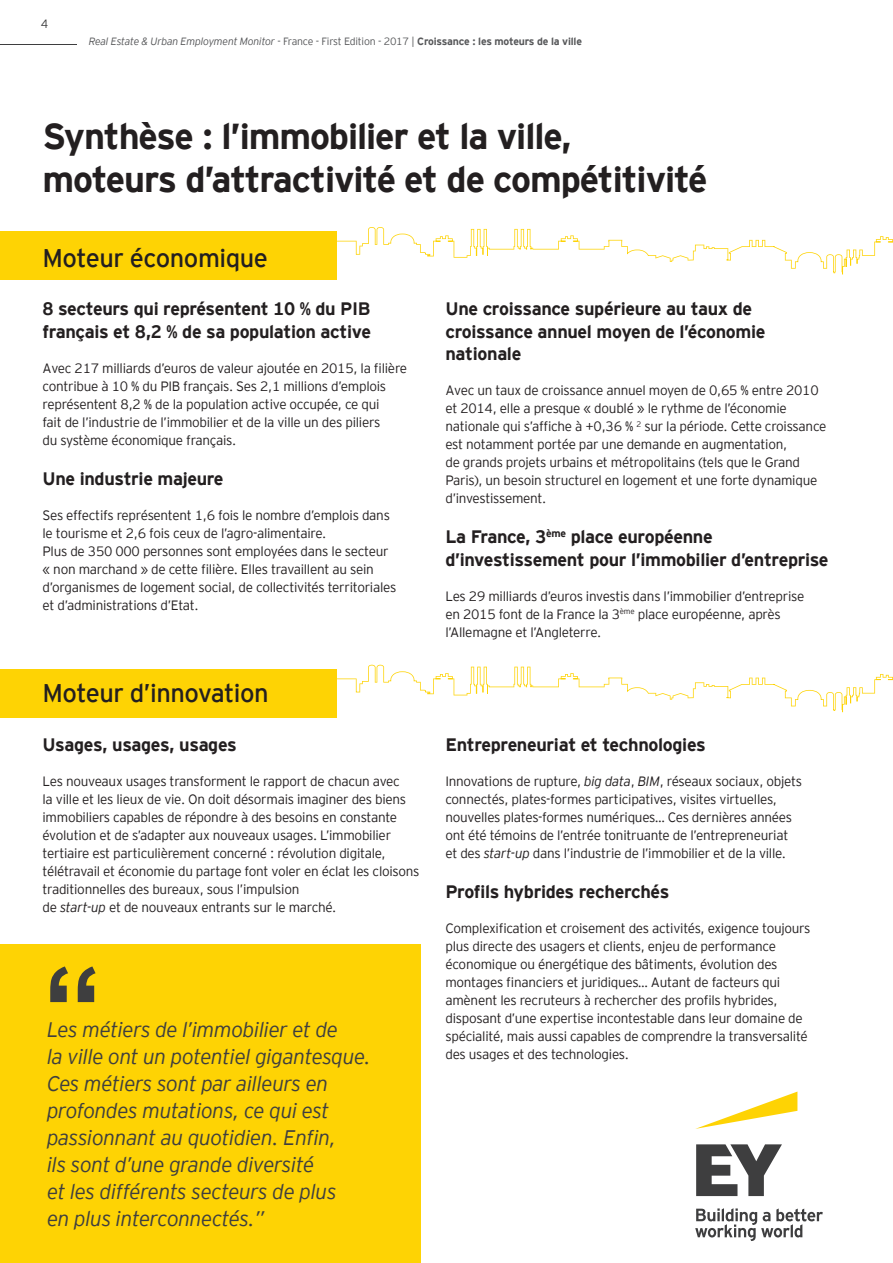
<style>
.page{position:relative;width:893px;height:1263px;background:#fff}
.page>*{position:absolute;margin:0;border:0;box-sizing:border-box;transform-origin:0 0}
.t1{font:700 120px "Arial";color:#3e3e3f}
.t2{font:700 36px/43.5px "EY Interstate";letter-spacing:-.03em;color:#231f20}
.t3{font:25.5px "EY Interstate";letter-spacing:-.02em;color:#231f20}
.t4{font:italic 300 21px/27px "EY Interstate";letter-spacing:-.02em;color:#3e3e3f}
.t5{font:700 18px/22.5px "EY Interstate";letter-spacing:-.02em;color:#231f20}
.t6{font:300 13.5px/18px "EY Interstate";letter-spacing:-.02em;color:#231f20}
.t7{font:300 12px "EY Interstate";color:#3e3e3f}
.t8{font:italic 300 10.5px "EY Interstate";letter-spacing:-.02em;color:#57585a}
.s1{font-style:normal}
.s2{font-weight:700;font-style:normal}
.s3{font-style:italic}
</style>
<div class="page">
<svg style="left:695px;top:1091px;width:102px;height:38px"></svg>
<svg style="left:695px;top:1144px;width:128px;height:97px"></svg>
<div style="left:0;top:231px;width:337px;height:49px;background:#fed304"></div>
<hr style="left:0;top:44px;width:77px;height:1px;background:#3e3e3f">
<svg style="left:337px;top:227px;width:556px;height:47px"></svg>
<div style="left:0;top:944px;width:421px;height:319px;background:#fed304"></div>
<div style="left:0;top:669px;width:337px;height:48px;background:#fed304"></div>
<svg style="left:337px;top:665px;width:556px;height:47px"></svg>
<p class="t7" style="left:41px;top:15px;width:9px">4</p>
<p class="t8" style="left:89px;top:34px;width:495px">Real Estate &amp; Urban Employment Monitor <span class="s1">- France - First Edition - 2017 |</span> <span class="s2">Croissance : les moteurs de la ville</span></p>
<h2 class="t2" style="left:43px;top:112px;width:667px">Synthèse : l’immobilier et la ville, moteurs d’attractivité et de compétitivité</h2>
<h3 class="t3" style="left:43px;top:240px;width:227px">Moteur économique</h3>
<h3 class="t5" style="left:43px;top:297px;width:330px">8 secteurs qui représentent 10 % du PIB français et 8,2 % de sa population active</h3>
<p class="t6" style="left:43px;top:358px;width:366px">Avec 217 milliards d’euros de valeur ajoutée en 2015, la filière contribue à 10 % du PIB français. Ses 2,1 millions d’emplois représentent 8,2 % de la population active occupée, ce qui<br>fait de l’industrie de l’immobilier et de la ville un des piliers<br>du système économique français.</p>
<h3 class="t5" style="left:43px;top:466px;width:183px">Une industrie majeure</h3>
<p class="t6" style="left:43px;top:505px;width:355px">Ses effectifs représentent 1,6 fois le nombre d’emplois dans le tourisme et 2,6 fois ceux de l’agro-alimentaire.<br>Plus de 350 000 personnes sont employées dans le secteur « non marchand » de cette filière. Elles travaillent au sein d’organismes de logement social, de collectivités territoriales et d’administrations d’Etat.</p>
<h3 class="t3" style="left:43px;top:675px;width:228px">Moteur d’innovation</h3>
<h3 class="t5" style="left:43px;top:732px;width:196px">Usages, usages, usages</h3>
<p class="t6" style="left:43px;top:771px;width:379px">Les nouveaux usages transforment le rapport de chacun avec<br>la ville et les lieux de vie. On doit désormais imaginer des biens immobiliers capables de répondre à des besoins en constante évolution et de s’adapter aux nouveaux usages. L’immobilier tertiaire est particulièrement concerné : révolution digitale, télétravail et économie du partage font voler en éclat les cloisons traditionnelles des bureaux, sous l’impulsion<br>de <span class="s3">start-up</span> et de nouveaux entrants sur le marché.</p>
<h1 class="t1" style="left:43px;top:931px;width:61px">“</h1>
<p class="t4" style="left:47px;top:1014px;width:325px">Les métiers de l’immobilier et de<br>la ville ont un potentiel gigantesque.<br>Ces métiers sont par ailleurs en profondes mutations, ce qui est passionnant au quotidien. Enfin,<br>ils sont d’une grande diversité<br>et les différents secteurs de plus<br>en plus interconnectés.”</p>
<h3 class="t5" style="left:445px;top:297px;width:321px">Une croissance supérieure au taux de croissance annuel moyen de l’économie nationale</h3>
<p class="t6" style="left:445px;top:381px;width:383px">Avec un taux de croissance annuel moyen de 0,65 % entre 2010 et 2014, elle a presque « doublé » le rythme de l’économie nationale qui s’affiche à +0,36 % <sup>2</sup> sur la période. Cette croissance est notamment portée par une demande en augmentation,<br>de grands projets urbains et métropolitains (tels que le Grand Paris), un besoin structurel en logement et une forte dynamique d’investissement.</p>
<h3 class="t5" style="left:445px;top:525px;width:385px">La France, 3<sup>ème</sup> place européenne d’investissement pour l’immobilier d’entreprise</h3>
<p class="t6" style="left:445px;top:586px;width:360px">Les 29 milliards d’euros investis dans l’immobilier d’entreprise en 2015 font de la France la 3<sup>ème</sup> place européenne, après l’Allemagne et l’Angleterre.</p>
<h3 class="t5" style="left:445px;top:732px;width:262px">Entrepreneuriat et technologies</h3>
<p class="t6" style="left:445px;top:771px;width:358px">Innovations de rupture, <span class="s3">big data</span>, <span class="s3">BIM</span>, réseaux sociaux, objets connectés, plates-formes participatives, visites virtuelles, nouvelles plates-formes numériques… Ces dernières années ont été témoins de l’entrée tonitruante de l’entrepreneuriat et des <span class="s3">start-up</span> dans l’industrie de l’immobilier et de la ville.</p>
<h3 class="t5" style="left:445px;top:879px;width:225px">Profils hybrides recherchés</h3>
<p class="t6" style="left:445px;top:918px;width:367px">Complexification et croisement des activités, exigence toujours plus directe des usagers et clients, enjeu de performance économique ou énergétique des bâtiments, évolution des montages financiers et juridiques… Autant de facteurs qui amènent les recruteurs à rechercher des profils hybrides, disposant d’une expertise incontestable dans leur domaine de spécialité, mais aussi capables de comprendre la transversalité des usages et des technologies.</p>
</div>
